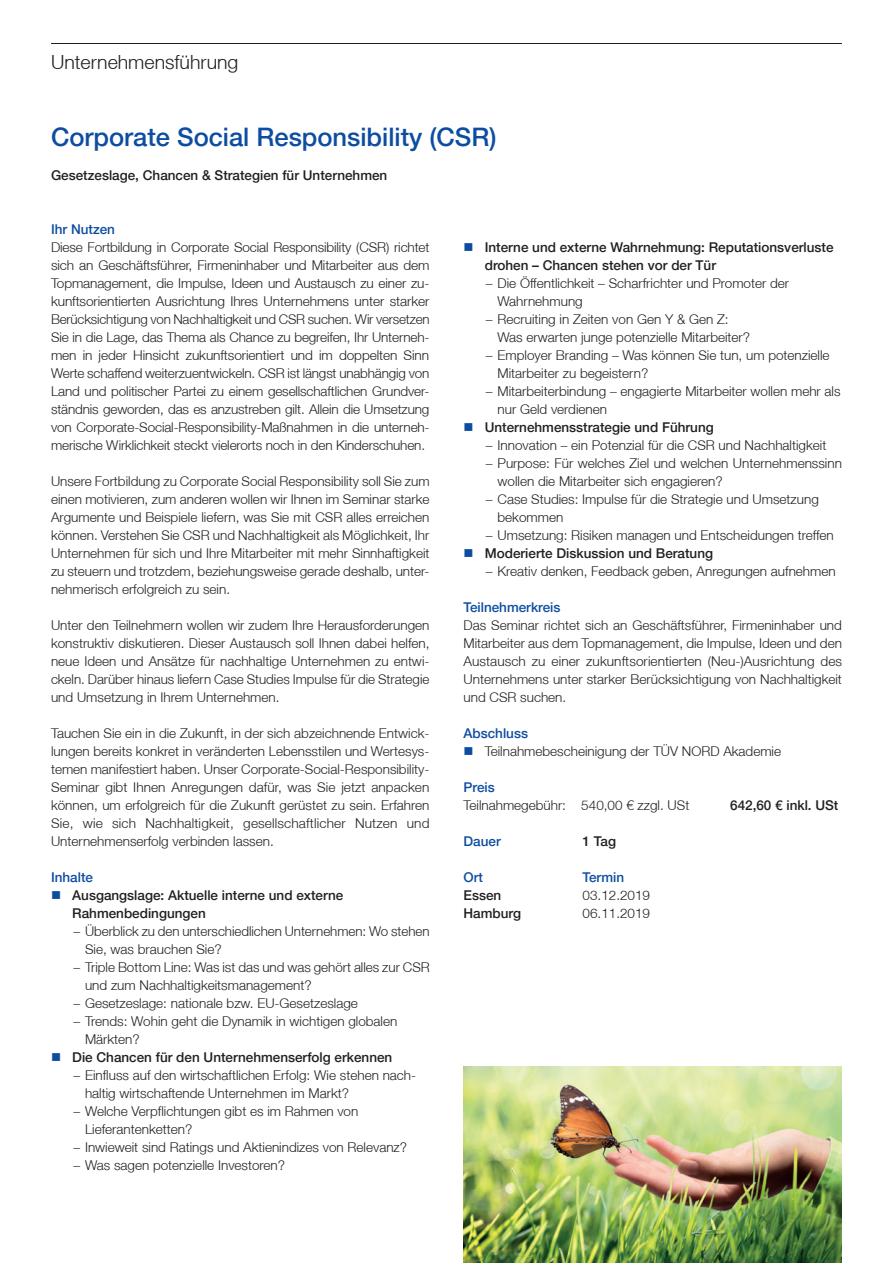
<style>
.page{position:relative;width:893px;height:1263px;background:#fff}
.page>*{position:absolute;margin:0;border:0;box-sizing:border-box;transform-origin:0 0}
.t1{font:500 25.5px "Helvetica Neue LT";color:#0d4da1}
.t2{font:300 19.5px "Helvetica Neue LT";color:#231f20}
.t3{font:300 13.5px/18px "Helvetica Neue LT";color:#231f20}
.t4{font:500 13.5px/18px "Helvetica Neue LT";color:#231f20}
.t5{font:500 13.5px "Helvetica Neue LT";color:#0d4da1}
</style>
<div class="page">
<hr style="left:51px;top:43px;width:791px;height:1px;background:#231f20">
<img style="left:463px;top:1067px;width:379px;height:196px">
<h2 class="t2" style="left:51px;top:50px;width:189px">Unternehmensführung</h2>
<h1 class="t1" style="left:51px;top:121px;width:447px">Corporate Social Responsibility (CSR)</h1>
<p class="t4" style="left:51px;top:166px;width:338px">Gesetzeslage, Chancen &amp; Strategien für Unternehmen</p>
<p class="t5" style="left:51px;top:221px;width:66px">Ihr Nutzen</p>
<p class="t3" style="left:51px;top:238px;width:380px;text-align:justify">Diese Fortbildung in Corporate Social Responsibility (CSR) richtet sich an Geschäftsführer, Firmeninhaber und Mitarbeiter aus dem Topmanagement, die Impulse, Ideen und Austausch zu einer zu&shy;kunftsorientierten Ausrichtung Ihres Unternehmens unter starker Berücksichtigung von Nachhaltigkeit und CSR suchen. Wir versetzen Sie in die Lage, das Thema als Chance zu begreifen, Ihr Unterneh&shy;men in jeder Hinsicht zukunftsorientiert und im doppelten Sinn Werte schaffend weiterzuentwickeln. CSR ist längst unabhängig von Land und politischer Partei zu einem gesellschaftlichen Grundver&shy;ständnis geworden, das es anzustreben gilt. Allein die Umsetzung von Corporate-Social-Responsibility-Maßnahmen in die unterneh&shy;merische Wirklichkeit steckt vielerorts noch in den Kinderschuhen.</p>
<p class="t3" style="left:51px;top:472px;width:380px;text-align:justify">Unsere Fortbildung zu Corporate Social Responsibility soll Sie zum einen motivieren, zum anderen wollen wir Ihnen im Seminar starke Argumente und Beispiele liefern, was Sie mit CSR alles erreichen können. Verstehen Sie CSR und Nachhaltigkeit als Möglichkeit, Ihr Unternehmen für sich und Ihre Mitarbeiter mit mehr Sinnhaftigkeit zu steuern und trotzdem, beziehungsweise gerade deshalb, unter&shy;nehmerisch erfolgreich zu sein.</p>
<p class="t3" style="left:51px;top:616px;width:380px;text-align:justify">Unter den Teilnehmern wollen wir zudem Ihre Herausforderungen konstruktiv diskutieren. Dieser Austausch soll Ihnen dabei helfen, neue Ideen und Ansätze für nachhaltige Unternehmen zu entwi&shy;ckeln. Darüber hinaus liefern Case Studies Impulse für die Strategie und Umsetzung in Ihrem Unternehmen.</p>
<p class="t3" style="left:51px;top:724px;width:380px;text-align:justify">Tauchen Sie ein in die Zukunft, in der sich abzeichnende Entwick&shy;lungen bereits konkret in veränderten Lebensstilen und Wertesys&shy;temen manifestiert haben. Unser Corporate-Social-Responsibility-Seminar gibt Ihnen Anregungen dafür, was Sie jetzt anpacken können, um erfolgreich für die Zukunft gerüstet zu sein. Erfahren Sie, wie sich Nachhaltigkeit, gesellschaftlicher Nutzen und Unternehmenserfolg verbinden lassen.</p>
<p class="t5" style="left:51px;top:869px;width:44px">Inhalte</p>
<p class="t4" style="left:72px;top:886px;width:273px">Ausgangslage: Aktuelle interne und externe<br>Rahmenbedingungen</p>
<p class="t3" style="left:85px;top:922px;width:346px;text-indent:-12px">– Überblick zu den unterschiedlichen Unternehmen: Wo stehen<br>Sie, was brauchen Sie?</p>
<p class="t3" style="left:85px;top:958px;width:346px;text-indent:-12px">– Triple Bottom Line: Was ist das und was gehört alles zur CSR und zum Nachhaltigkeitsmanagement?</p>
<p class="t3" style="left:73px;top:994px;width:286px">– Gesetzeslage: nationale bzw. EU-Gesetzeslage</p>
<p class="t3" style="left:85px;top:1012px;width:314px;text-indent:-12px">– Trends: Wohin geht die Dynamik in wichtigen globalen<br>Märkten?</p>
<p class="t4" style="left:72px;top:1048px;width:322px">Die Chancen für den Unternehmenserfolg erkennen</p>
<p class="t3" style="left:85px;top:1066px;width:333px;text-indent:-12px">– Einfluss auf den wirtschaftlichen Erfolg: Wie stehen nach&shy;haltig wirtschaftende Unternehmen im Markt?</p>
<p class="t3" style="left:85px;top:1102px;width:275px;text-indent:-12px">– Welche Verpflichtungen gibt es im Rahmen von<br>Lieferantenketten?</p>
<p class="t3" style="left:73px;top:1138px;width:335px">– Inwieweit sind Ratings und Aktienindizes von Relevanz?</p>
<p class="t3" style="left:73px;top:1156px;width:213px">– Was sagen potenzielle Investoren?</p>
<p class="t4" style="left:485px;top:238px;width:350px">Interne und externe Wahrnehmung: Reputationsverluste drohen – Chancen stehen vor der Tür</p>
<p class="t3" style="left:497px;top:274px;width:293px;text-indent:-12px">– Die Öffentlichkeit – Scharfrichter und Promoter der<br>Wahrnehmung</p>
<p class="t3" style="left:497px;top:310px;width:254px;text-indent:-12px">– Recruiting in Zeiten von Gen Y &amp; Gen Z:<br>Was erwarten junge potenzielle Mitarbeiter?</p>
<p class="t3" style="left:497px;top:346px;width:334px;text-indent:-12px">– Employer Branding – Was können Sie tun, um potenzielle<br>Mitarbeiter zu begeistern?</p>
<p class="t3" style="left:497px;top:382px;width:345px;text-indent:-12px">– Mitarbeiterbindung – engagierte Mitarbeiter wollen mehr als nur Geld verdienen</p>
<p class="t4" style="left:485px;top:418px;width:231px">Unternehmensstrategie und Führung</p>
<p class="t3" style="left:486px;top:436px;width:342px">– Innovation – ein Potenzial für die CSR und Nachhaltigkeit</p>
<p class="t3" style="left:497px;top:454px;width:346px;text-indent:-12px">– Purpose: Für welches Ziel und welchen Unternehmenssinn wollen die Mitarbeiter sich engagieren?</p>
<p class="t3" style="left:497px;top:490px;width:323px;text-indent:-12px">– Case Studies: Impulse für die Strategie und Umsetzung bekommen</p>
<p class="t3" style="left:486px;top:526px;width:349px">– Umsetzung: Risiken managen und Entscheidungen treffen</p>
<p class="t4" style="left:485px;top:544px;width:230px">Moderierte Diskussion und Beratung</p>
<p class="t3" style="left:486px;top:562px;width:351px">– Kreativ denken, Feedback geben, Anregungen aufnehmen</p>
<p class="t5" style="left:463px;top:599px;width:99px">Teilnehmerkreis</p>
<p class="t3" style="left:463px;top:616px;width:380px;text-align:justify">Das Seminar richtet sich an Geschäftsführer, Firmeninhaber und Mitarbeiter aus dem Topmanagement, die Impulse, Ideen und den Austausch zu einer zukunftsorientierten (Neu-)Ausrichtung des Unternehmens unter starker Berücksichtigung von Nachhaltigkeit und CSR suchen.</p>
<p class="t5" style="left:463px;top:725px;width:66px">Abschluss</p>
<p class="t3" style="left:485px;top:742px;width:298px">Teilnahmebescheinigung der TÜV NORD Akademie</p>
<p class="t5" style="left:463px;top:779px;width:33px">Preis</p>
<p class="t3" style="left:463px;top:796px;width:227px">Teilnahmegebühr: 540,00 € zzgl. USt</p>
<p class="t4" style="left:730px;top:796px;width:110px">642,60 € inkl. USt</p>
<p class="t5" style="left:463px;top:833px;width:39px">Dauer</p>
<p class="t4" style="left:583px;top:832px;width:35px">1 Tag</p>
<p class="t5" style="left:463px;top:869px;width:21px">Ort</p>
<p class="t5" style="left:583px;top:869px;width:43px">Termin</p>
<p class="t4" style="left:463px;top:886px;width:39px">Essen</p>
<p class="t3" style="left:583px;top:886px;width:69px">03.12.2019</p>
<p class="t4" style="left:463px;top:904px;width:59px">Hamburg</p>
<p class="t3" style="left:583px;top:904px;width:69px">06.11.2019</p>
</div>
